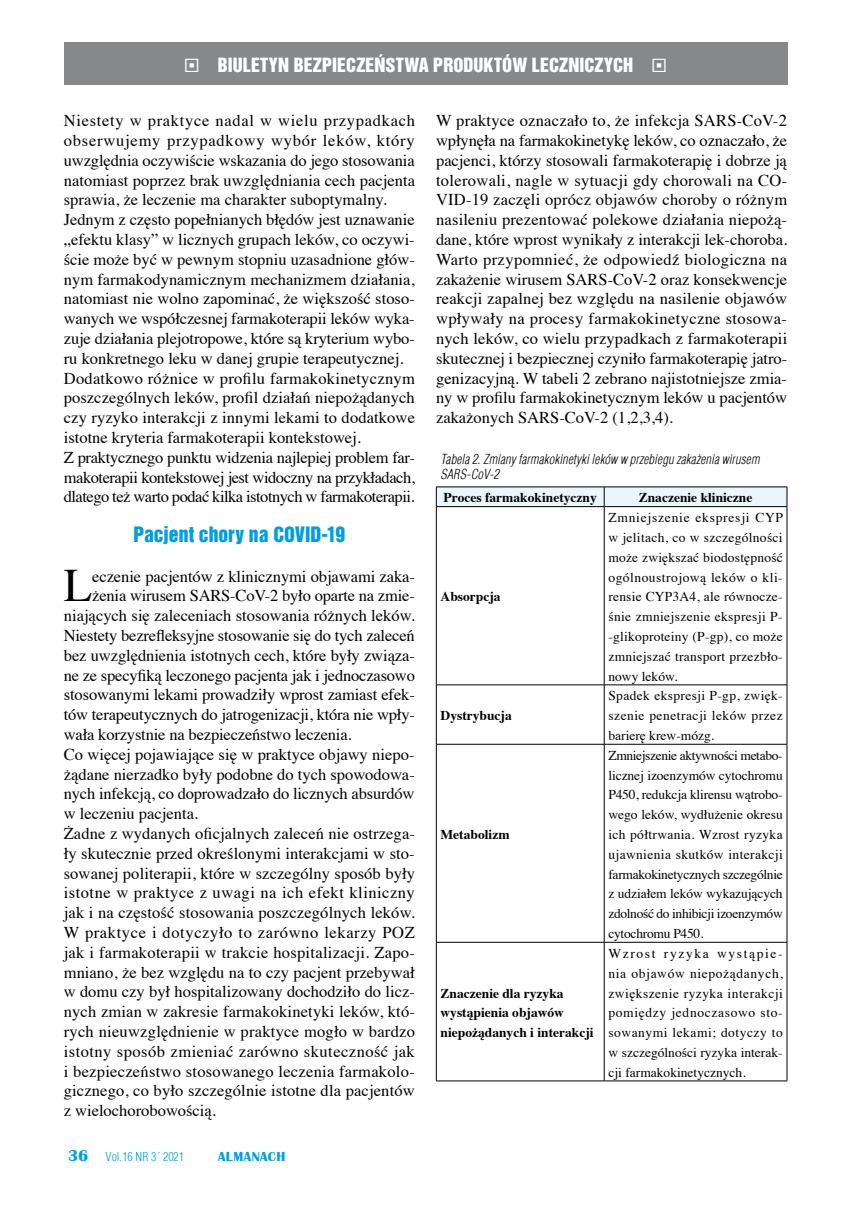
<style>
.page{position:relative;width:851px;height:1212px;background:#fff}
.page>*{position:absolute;margin:0;border:0;box-sizing:border-box;transform-origin:0 0}
.t1{font:46.5px "Times";color:#000}
.t2{font:19.5px "Switzerland Inserat";color:#009ee0}
.t3{font:18px "Switzerland Inserat";letter-spacing:.005em;color:#fff}
.t4{font:16.5px/19.8px "Times";color:#000}
.t5{font:16.5px "Times";letter-spacing:.025em;color:#000}
.t6{font:16.5px "Times";letter-spacing:.03em;color:#000}
.t7{font:16.5px "Times";letter-spacing:.035em;color:#000}
.t8{font:13.5px/19.8px "Times";color:#000;text-align:justify}
.t9{font:700 13.5px/19.8px "Times";color:#000}
.t10{font:italic 300 13.5px/15px "Switzerland Cond";letter-spacing:.01em;color:#000;scale:.93 1}
.t11{font:700 13.5px "Britannic";letter-spacing:.04em;color:#009ee0}
.t12{font:300 12px "Switzerland Cond";color:#009ee0}
.s1{font-family:"Britannic";font-weight:700;font-size:16.5px}
</style>
<div class="page">
<div style="left:436px;top:487px;width:168px;height:20px;background:#ebf6fc"></div>
<div style="left:604px;top:487px;width:182px;height:20px;background:#ebf6fc"></div>
<hr style="left:436px;top:487px;width:168px;height:1px;background:#000">
<svg style="left:436px;top:487px;width:1px;height:19px"></svg>
<hr style="left:604px;top:487px;width:183px;height:1px;background:#000">
<svg style="left:604px;top:487px;width:1px;height:19px"></svg>
<svg style="left:786px;top:487px;width:1px;height:19px"></svg>
<hr style="left:436px;top:506px;width:168px;height:1px;background:#000">
<hr style="left:436px;top:507px;width:1px;height:178px;background:#000">
<hr style="left:604px;top:506px;width:183px;height:1px;background:#000">
<hr style="left:604px;top:507px;width:1px;height:178px;background:#000">
<hr style="left:786px;top:507px;width:1px;height:178px;background:#000">
<hr style="left:436px;top:684px;width:168px;height:1px;background:#000">
<hr style="left:436px;top:685px;width:1px;height:59px;background:#000">
<hr style="left:604px;top:684px;width:183px;height:1px;background:#000">
<hr style="left:604px;top:685px;width:1px;height:59px;background:#000">
<hr style="left:786px;top:685px;width:1px;height:59px;background:#000">
<hr style="left:436px;top:744px;width:168px;height:1px;background:#000">
<hr style="left:436px;top:744px;width:1px;height:198px;background:#000">
<hr style="left:604px;top:744px;width:183px;height:1px;background:#000">
<hr style="left:604px;top:744px;width:1px;height:198px;background:#000">
<hr style="left:786px;top:744px;width:1px;height:198px;background:#000">
<hr style="left:436px;top:942px;width:168px;height:1px;background:#000">
<hr style="left:436px;top:942px;width:1px;height:139px;background:#000">
<hr style="left:604px;top:942px;width:183px;height:1px;background:#000">
<hr style="left:604px;top:942px;width:1px;height:139px;background:#000">
<hr style="left:786px;top:942px;width:1px;height:139px;background:#000">
<hr style="left:436px;top:1080px;width:168px;height:1px;background:#000">
<hr style="left:604px;top:1080px;width:183px;height:1px;background:#000">
<div style="left:64px;top:43px;width:723px;height:42px;background:#87888a"></div>
<p class="t3" style="left:184px;top:53px;width:484px">◻ BIULETYN BEZPIECZEŃSTWA PRODUKTÓW LECZNICZYCH ◻</p>
<p class="t4" style="left:64px;top:109px;width:353px">Niestety w praktyce nadal w wielu przypadkach obserwujemy przypadkowy wybór leków, który uwzględnia oczywiście wskazania do jego stosowania natomiast poprzez brak uwzględniania cech pacjenta sprawia, że leczenie ma charakter suboptymalny.<br>Jednym z często popełnianych błędów jest uznawanie „efektu klasy” w licznych grupach leków, co oczywi&shy;ście może być w pewnym stopniu uzasadnione głów&shy;nym farmakodynamicznym mechanizmem działania, natomiast nie wolno zapominać, że większość stoso&shy;wanych we współczesnej farmakoterapii leków wyka&shy;zuje działania plejotropowe, które są kryterium wybo&shy;ru konkretnego leku w danej grupie terapeutycznej.<br>Dodatkowo różnice w profilu farmakokinetycznym poszczególnych leków, profil działań niepożądanych czy ryzyko interakcji z innymi lekami to dodatkowe istotne kryteria farmakoterapii kontekstowej.<br>Z praktycznego punktu widzenia najlepiej problem far&shy;makoterapii kontekstowej jest widoczny na przykładach, dlatego też warto podać kilka istotnych w farmakoterapii.</p>
<p class="t2" style="left:133px;top:522px;width:213px">Pacjent chory na COVID-19</p>
<h1 class="t1" style="left:64px;top:542px;width:30px">L</h1>
<p class="t4" style="left:92px;top:565px;width:324px">eczenie pacjentów z klinicznymi objawami zaka-</p>
<p class="t4" style="left:92px;top:584px;width:324px">żenia wirusem SARS-CoV-2 było oparte na zmie-</p>
<p class="t4" style="left:64px;top:604px;width:352px">niających się zaleceniach stosowania różnych leków.</p>
<p class="t4" style="left:64px;top:624px;width:352px">Niestety bezrefleksyjne stosowanie się do tych zaleceń</p>
<p class="t4" style="left:64px;top:644px;width:352px">bez uwzględnienia istotnych cech, które były związa-</p>
<p class="t4" style="left:64px;top:664px;width:352px">ne ze specyfiką leczonego pacjenta jak i jednoczasowo</p>
<p class="t4" style="left:64px;top:683px;width:352px">stosowanymi lekami prowadziły wprost zamiast efek-</p>
<p class="t4" style="left:64px;top:703px;width:352px">tów terapeutycznych do jatrogenizacji, która nie wpły-</p>
<p class="t4" style="left:64px;top:723px;width:289px">wała korzystnie na bezpieczeństwo leczenia.</p>
<p class="t4" style="left:64px;top:743px;width:352px">Co więcej pojawiające się w praktyce objawy niepo-</p>
<p class="t4" style="left:64px;top:763px;width:352px">żądane nierzadko były podobne do tych spowodowa-</p>
<p class="t4" style="left:64px;top:782px;width:352px">nych infekcją, co doprowadzało do licznych absurdów</p>
<p class="t4" style="left:64px;top:802px;width:136px">w leczeniu pacjenta.</p>
<p class="t4" style="left:64px;top:822px;width:352px">Żadne z wydanych oficjalnych zaleceń nie ostrzega-</p>
<p class="t4" style="left:64px;top:842px;width:352px">ły skutecznie przed określonymi interakcjami w sto-</p>
<p class="t4" style="left:64px;top:862px;width:352px">sowanej politerapii, które w szczególny sposób były</p>
<p class="t6" style="left:64px;top:877px;width:352px">istotne w praktyce z uwagi na ich efekt kliniczny</p>
<p class="t4" style="left:64px;top:901px;width:352px">jak i na częstość stosowania poszczególnych leków.</p>
<p class="t7" style="left:64px;top:917px;width:352px">W praktyce i dotyczyło to zarówno lekarzy POZ</p>
<p class="t4" style="left:64px;top:941px;width:352px">jak i farmakoterapii w trakcie hospitalizacji. Zapo-</p>
<p class="t4" style="left:64px;top:961px;width:352px">mniano, że bez względu na to czy pacjent przebywał</p>
<p class="t4" style="left:64px;top:980px;width:352px">w domu czy był hospitalizowany dochodziło do licz-</p>
<p class="t4" style="left:64px;top:1000px;width:352px">nych zmian w zakresie farmakokinetyki leków, któ-</p>
<p class="t4" style="left:64px;top:1020px;width:352px">rych nieuwzględnienie w praktyce mogło w bardzo</p>
<p class="t5" style="left:64px;top:1036px;width:352px">istotny sposób zmieniać zarówno skuteczność jak</p>
<p class="t4" style="left:64px;top:1060px;width:352px">i bezpieczeństwo stosowanego leczenia farmakolo-</p>
<p class="t4" style="left:64px;top:1079px;width:352px">gicznego, co było szczególnie istotne dla pacjentów</p>
<p class="t4" style="left:64px;top:1099px;width:154px">z wielochorobowością.</p>
<p class="t12" style="left:68px;top:1149px;width:118px"><span class="s1">36</span> Vol.16 NR 3´ 2021</p>
<p class="t11" style="left:218px;top:1148px;width:69px">ALMANACH</p>
<p class="t4" style="left:436px;top:109px;width:353px;text-align:justify">W praktyce oznaczało to, że infekcja SARS-CoV-2 wpłynęła na farmakokinetykę leków, co oznaczało, że pacjenci, którzy stosowali farmakoterapię i dobrze ją tolerowali, nagle w sytuacji gdy chorowali na CO-VID-19 zaczęli oprócz objawów choroby o różnym nasileniu prezentować polekowe działania niepożą&shy;dane, które wprost wynikały z interakcji lek-choroba.<br>Warto przypomnieć, że odpowiedź biologiczna na zakażenie wirusem SARS-CoV-2 oraz konsekwencje reakcji zapalnej bez względu na nasilenie objawów wpływały na procesy farmakokinetyczne stosowa&shy;nych leków, co wielu przypadkach z farmakoterapii skutecznej i bezpiecznej czyniło farmakoterapię jatro&shy;genizacyjną. W tabeli 2 zebrano najistotniejsze zmia&shy;ny w profilu farmakokinetycznym leków u pacjentów zakażonych SARS-CoV-2 (1,2,3,4).</p>
<p class="t10" style="left:440px;top:452px;width:344px">Tabela 2. Zmiany farmakokinetyki leków w przebiegu zakażenia wirusem<br>SARS-CoV-2</p>
<p class="t9" style="left:443px;top:486px;width:155px">Proces farmakokinetyczny</p>
<p class="t9" style="left:638px;top:486px;width:115px">Znaczenie kliniczne</p>
<p class="t9" style="left:440px;top:585px;width:61px">Absorpcja</p>
<p class="t9" style="left:440px;top:704px;width:73px">Dystrybucja</p>
<p class="t9" style="left:440px;top:823px;width:70px">Metabolizm</p>
<p class="t9" style="left:440px;top:981px;width:155px">Znaczenie dla ryzyka wystąpienia objawów niepożądanych i interakcji</p>
<p class="t8" style="left:608px;top:506px;width:176px">Zmniejszenie ekspresji CYP w jelitach, co w szczególności może zwiększać biodostępność ogólnoustrojową leków o kli&shy;rensie CYP3A4, ale równocze&shy;śnie zmniejszenie ekspresji P--glikoproteiny (P-gp), co może zmniejszać transport przezbło&shy;nowy leków.</p>
<p class="t8" style="left:608px;top:685px;width:176px">Spadek ekspresji P-gp, zwięk&shy;szenie penetracji leków przez barierę krew-mózg.</p>
<p class="t8" style="left:608px;top:744px;width:176px">Zmniejszenie aktywności metabo&shy;licznej izoenzymów cytochromu P450, redukcja klirensu wątrobo&shy;wego leków, wydłużenie okresu ich półtrwania. Wzrost ryzyka ujawnienia skutków interakcji farmakokinetycznych szczególnie z udziałem leków wykazujących zdolność do inhibicji izoenzymów cytochromu P450.</p>
<p class="t8" style="left:608px;top:942px;width:176px">Wzrost ryzyka wystąpie&shy;nia objawów niepożądanych, zwiększenie ryzyka interakcji pomiędzy jednoczasowo sto&shy;sowanymi lekami; dotyczy to w szczególności ryzyka interak&shy;cji farmakokinetycznych.</p>
</div>
